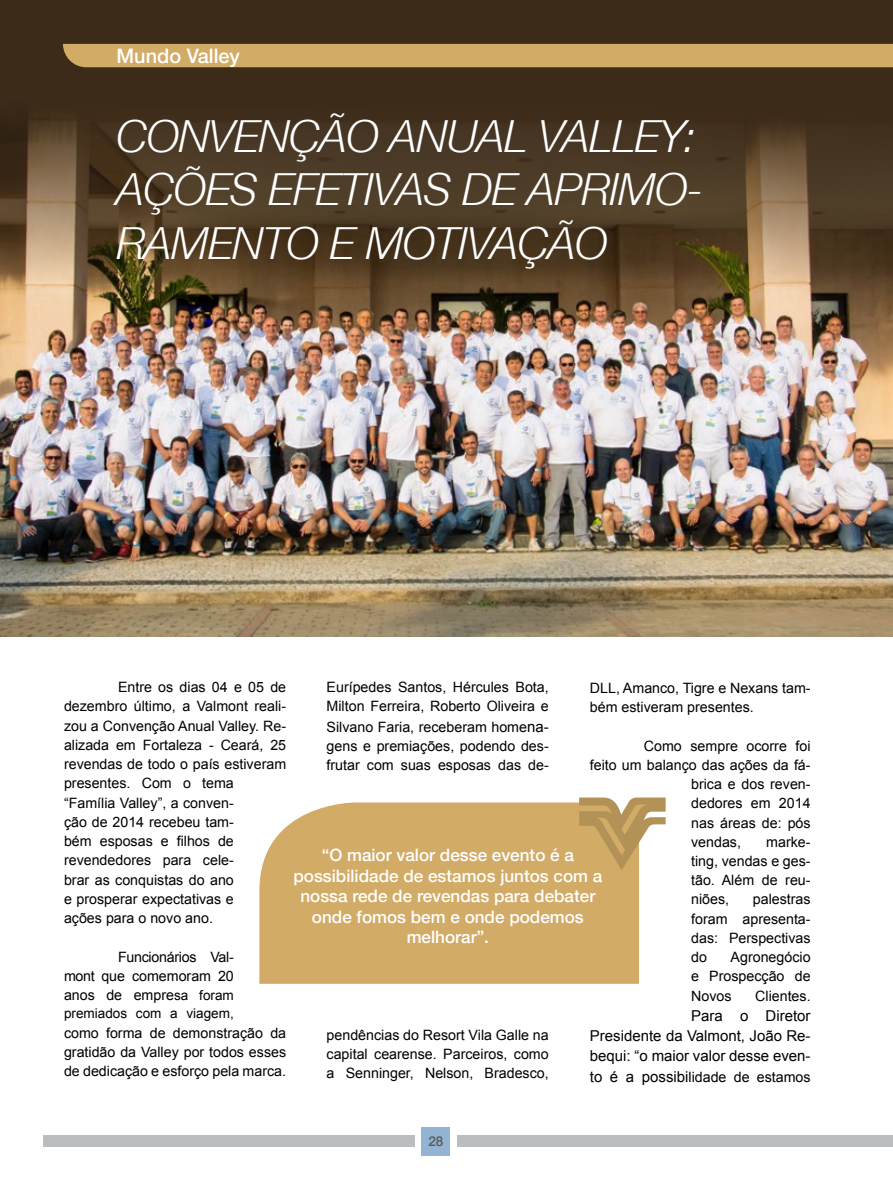
<style>
.page{position:relative;width:893px;height:1191px;background:#fff}
.page>*{position:absolute;margin:0;border:0;box-sizing:border-box;transform-origin:0 0}
.t1{font:italic 300 44.25px/53.1px "Helvetica Neue LT";letter-spacing:-.02em;color:#fff}
.t2{font:500 19.95px "Helvetica Neue LT";color:#fff}
.t3{font:500 17.1px/20.5px "Helvetica Neue LT";color:#fff;text-align:center}
.t4{font:15px/20.2px "Arial";color:#000;text-align:justify}
.t5{font:14.25px/19.2px "Arial";color:#000;text-align:justify}
.t6{font:13.5px "Arial";color:#000}
.t7{font:500 13.5px "Helvetica Neue LT";color:#58595b}
.s1{font-size:13.5px}
.s2{font-size:15px}
</style>
<div class="page">
<div style="left:43px;top:1135px;width:372px;height:12px;background:#bbbdbf"></div>
<div style="left:457px;top:1135px;width:436px;height:12px;background:#bbbdbf"></div>
<div style="left:422px;top:1127px;width:28px;height:28px;background:#93b4d3"></div>
<img style="left:0;top:301px;width:893px;height:335px">
<svg style="left:0;top:0;width:893px;height:301px;background:#4e3b25"></svg>
<div style="left:63px;top:44px;width:830px;height:23px;background:#d2ab67"></div>
<div style="left:259px;top:802px;width:380px;height:181px;background:#d2ab67"></div>
<svg style="left:579px;top:797px;width:87px;height:73px"></svg>
<h2 class="t2" style="left:117px;top:44px;width:125px">Mundo Valley</h2>
<h1 class="t1" style="left:117px;top:109px;width:588px">CONVENÇÃO ANUAL VALLEY:<br>AÇÕES EFETIVAS DE APRIMO-<br>RAMENTO E MOTIVAÇÃO</h1>
<p class="t5" style="left:64px;top:677px;width:224px;text-align:left;text-indent:54px">Entre os dias 04 e 05 de dezembro último, a Valmont reali&shy;zou a Convenção Anual Valley. Re&shy;alizada em Fortaleza - Ceará, 25 revendas de todo o país estiveram presentes. Com o tema “Família Valley”, a conven-<br>ção de 2014 recebeu tam-<br>bém esposas e filhos de revendedores para cele-<br>brar as conquistas do ano<br>e prosperar expectativas e<br>ações para o novo ano.</p>
<p class="t5" style="left:64px;top:946px;width:171px;text-indent:54px">Funcionários Val&shy;mont que comemoram 20 anos de empre<span class="s1">sa foram</span></p>
<p class="t6" style="left:64px;top:1004px;width:171px">premiados com a viagem,</p>
<p class="t5" style="left:64px;top:1022px;width:224px">como forma de demonstração da gratidão da Valley por todos esses de dedicação e esforço pela marca.</p>
<p class="t5" style="left:327px;top:677px;width:224px">Eurípedes Santos, Hércules Bota, Milton Ferreira, Roberto Oliveira e Silvano Faria, receberam home<span class="s2">na&shy;</span>gens e premiações, podendo des&shy;frutar com suas esposas das de-</p>
<p class="t5" style="left:590px;top:678px;width:222px">DLL, Amanco, Tigre e Nexans tam&shy;bém estiveram presentes.</p>
<p class="t5" style="left:644px;top:736px;width:168px">Como sempre ocorre foi</p>
<p class="t5" style="left:590px;top:755px;width:222px">feito um balanço das ações da fá-</p>
<p class="t5" style="left:691px;top:774px;width:121px">brica e dos reven-</p>
<p class="t5" style="left:691px;top:793px;width:121px">dedores em 2014</p>
<p class="t5" style="left:691px;top:813px;width:121px">nas áreas de: pós</p>
<p class="t5" style="left:691px;top:832px;width:51px">vendas,</p>
<p class="t5" style="left:691px;top:832px;width:121px;text-indent:75px">marke&shy;ting, vendas e ges&shy;tão. Além de reu&shy;niões,</p>
<p class="t3" style="left:293px;top:844px;width:310px">“O maior valor desse evento é a possibilidade de estamos juntos com a nossa rede de revendas para debater onde fomos bem e onde podemos melhorar”.</p>
<p class="t5" style="left:691px;top:889px;width:121px;text-indent:62px">palestras foram apresenta&shy;das: Perspectivas do</p>
<p class="t5" style="left:691px;top:947px;width:121px;text-indent:39px">Agronegócio e Prospecção de Novos</p>
<p class="t5" style="left:755px;top:986px;width:57px">Clientes.</p>
<p class="t4" style="left:590px;top:1005px;width:222px;text-indent:101px">Para o Diretor Presidente da Valmont, João Re&shy;bequi: “o maior valor desse even-</p>
<p class="t5" style="left:590px;top:1067px;width:222px"><span class="s2">to é a possibi</span>lidade de estamos</p>
<p class="t5" style="left:327px;top:1024px;width:224px">pendências do Resort Vila Galle na capital cearense. Parceiros, como a Senninger, Nelson, Bradesco,</p>
<p class="t7" style="left:428px;top:1133px;width:17px">28</p>
</div>
